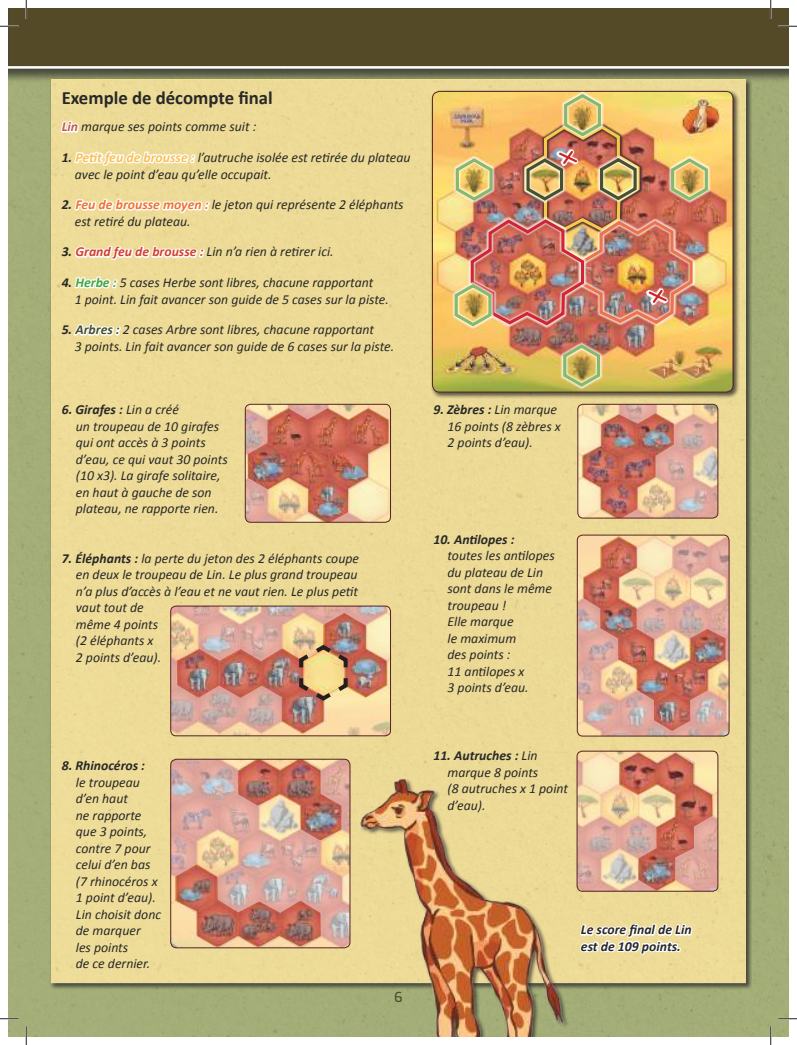
<style>
.page{position:relative;width:797px;height:1045px;background:#fff}
.page>*{position:absolute;margin:0;border:0;box-sizing:border-box;transform-origin:0 0}
.t1{font:700 18.75px "Calibri";color:#282827}
.t2{font:italic 13.75px/16.5px "Calibri";color:#282827}
.t3{font:italic 700 13.75px/16.5px "Calibri";color:#282827}
.t4{font:500 13.75px "Exo";color:#45512f}
.s1{font-weight:700;color:#c35a4e}
.s2{font-weight:700}
.s3{font-weight:700;color:#fbc055}
.s4{font-weight:700;color:#ee7332}
.s5{font-weight:700;color:#d43f2f}
.s6{font-weight:700;color:#42a63e}
.s7{font-weight:700;color:#45512f}
</style>
<div class="page">
<div style="left:9px;top:9px;width:779px;height:1027px;background:#a4ad77"></div>
<div style="left:9px;top:9px;width:779px;height:74px;background:#282827;opacity:.75"></div>
<div style="left:9px;top:9px;width:779px;height:60px;background:#554a28"></div>
<div style="left:51px;top:80px;width:695px;height:903px;background:#ecdb97"></div>
<img style="left:245px;top:404px;width:145px;height:118px">
<div style="left:245px;top:404px;width:146px;height:118px;border:1px solid #572424;border-radius:5px"></div>
<img style="left:171px;top:606px;width:219px;height:130px">
<div style="left:170px;top:606px;width:221px;height:130px;border:1px solid #572424;border-radius:5px"></div>
<img style="left:577px;top:535px;width:152px;height:201px">
<div style="left:577px;top:535px;width:152px;height:201px;border:1px solid #572424;border-radius:5px"></div>
<img style="left:611px;top:751px;width:107px;height:140px">
<div style="left:576px;top:751px;width:142px;height:140px;border:1px solid #572424;border-radius:5px"></div>
<img style="left:578px;top:404px;width:140px;height:114px">
<div style="left:577px;top:404px;width:141px;height:114px;border:1px solid #572424;border-radius:5px"></div>
<img style="left:171px;top:759px;width:101px;height:188px">
<div style="left:170px;top:759px;width:180px;height:189px;border:1px solid #572424;border-radius:6px"></div>
<img style="left:272px;top:739px;width:339px;height:297px">
<div style="left:430px;top:90px;width:309px;height:309px;background:#282827;opacity:.75"></div>
<img style="left:432px;top:91px;width:300px;height:301px">
<div style="left:432px;top:91px;width:301px;height:301px;border:1px solid #572424;border-radius:7px"></div>
<div style="left:452px;top:155px;width:44px;height:49px;background:#fff;opacity:.75"></div>
<div style="left:560px;top:341px;width:43px;height:49px;background:#fff;opacity:.75"></div>
<img style="left:561px;top:342px;width:41px;height:47px">
<div style="left:668px;top:155px;width:43px;height:49px;background:#fff;opacity:.75"></div>
<div style="left:451px;top:281px;width:43px;height:48px;background:#fff;opacity:.75"></div>
<div style="left:561px;top:91px;width:43px;height:48px;background:#fff;opacity:.75"></div>
<img style="left:453px;top:92px;width:257px;height:236px">
<svg style="left:60px;top:100px;width:151px;height:259px;background:#eedfa2"></svg>
<svg style="left:578px;top:914px;width:116px;height:65px"></svg>
<svg style="left:0;top:25px;width:19px;height:2px"></svg>
<svg style="left:778px;top:25px;width:19px;height:2px"></svg>
<svg style="left:0;top:1018px;width:19px;height:1px"></svg>
<svg style="left:778px;top:1018px;width:19px;height:1px"></svg>
<svg style="left:25px;top:0;width:2px;height:19px"></svg>
<svg style="left:25px;top:1026px;width:2px;height:19px"></svg>
<svg style="left:770px;top:0;width:1px;height:19px"></svg>
<svg style="left:770px;top:1026px;width:1px;height:19px"></svg>
<h1 class="t1" style="left:62px;top:86px;width:212px">Exemple de décompte final</h1>
<p class="t2" style="left:62px;top:118px;width:196px"><span class="s1">Lin</span> marque ses points comme suit :</p>
<p class="t2" style="left:75px;top:149px;width:337px;text-indent:-13px"><span class="s2">1.</span> <span class="s3">Petit feu de brousse :</span> l’autruche isolée est retirée du plateau avec le point d’eau qu’elle occupait.</p>
<p class="t2" style="left:75px;top:196px;width:330px;text-indent:-13px"><span class="s2">2.</span> <span class="s4">Feu de brousse moyen :</span> le jeton qui représente 2 éléphants est retiré du plateau.</p>
<p class="t2" style="left:62px;top:243px;width:273px"><span class="s2">3.</span> <span class="s5">Grand feu de brousse :</span> Lin n’a rien à retirer ici.</p>
<p class="t2" style="left:75px;top:274px;width:315px;text-indent:-13px"><span class="s2">4.</span> <span class="s6">Herbe :</span> 5 cases Herbe sont libres, chacune rapportant<br>1 point. Lin fait avancer son guide de 5 cases sur la piste.</p>
<p class="t2" style="left:75px;top:321px;width:321px;text-indent:-13px"><span class="s2">5.</span> <span class="s7">Arbres :</span> 2 cases Arbre sont libres, chacune rapportant<br>3 points. Lin fait avancer son guide de 6 cases sur la piste.</p>
<p class="t2" style="left:76px;top:401px;width:153px;text-indent:-14px"><span class="s2">6. Girafes :</span> Lin a créé<br>un troupeau de 10 girafes qui ont accès à 3 points d’eau, ce qui vaut 30 points (10 x3). La girafe solitaire, en haut à gauche de son plateau, ne rapporte rien.</p>
<p class="t2" style="left:76px;top:549px;width:285px;text-indent:-14px"><span class="s2">7. Éléphants :</span> la perte du jeton des 2 éléphants coupe en deux le troupeau de Lin. Le plus grand troupeau n’a plus d’accès à l’eau et ne vaut rien. Le plus petit vaut tout de<br>même 4 points<br>(2 éléphants x<br>2 points d’eau).</p>
<p class="t3" style="left:62px;top:757px;width:85px">8. Rhinocéros :</p>
<p class="t2" style="left:76px;top:773px;width:87px">le troupeau d’en haut<br>ne rapporte que 3 points, contre 7 pour celui d’en bas (7 rhinocéros x<br>1 point d’eau).<br>Lin choisit donc de marquer<br>les points<br>de ce dernier.</p>
<p class="t4" style="left:394px;top:986px;width:10px">6</p>
<p class="t2" style="left:447px;top:401px;width:115px;text-indent:-14px"><span class="s2">9. Zèbres :</span> Lin marque<br>16 points (8 zèbres x<br>2 points d’eau).</p>
<p class="t3" style="left:433px;top:531px;width:83px">10. Antilopes :</p>
<p class="t2" style="left:447px;top:547px;width:109px">toutes les antilopes du plateau de Lin sont dans le même troupeau !<br>Elle marque<br>le maximum<br>des points :<br>11 antilopes x<br>3 points d’eau.</p>
<p class="t2" style="left:447px;top:747px;width:122px;text-indent:-14px"><span class="s2">11. Autruches :</span> Lin marque 8 points<br>(8 autruches x 1 point d’eau).</p>
<p class="t3" style="left:581px;top:921px;width:112px">Le score final de Lin est de 109 points.</p>
</div>
